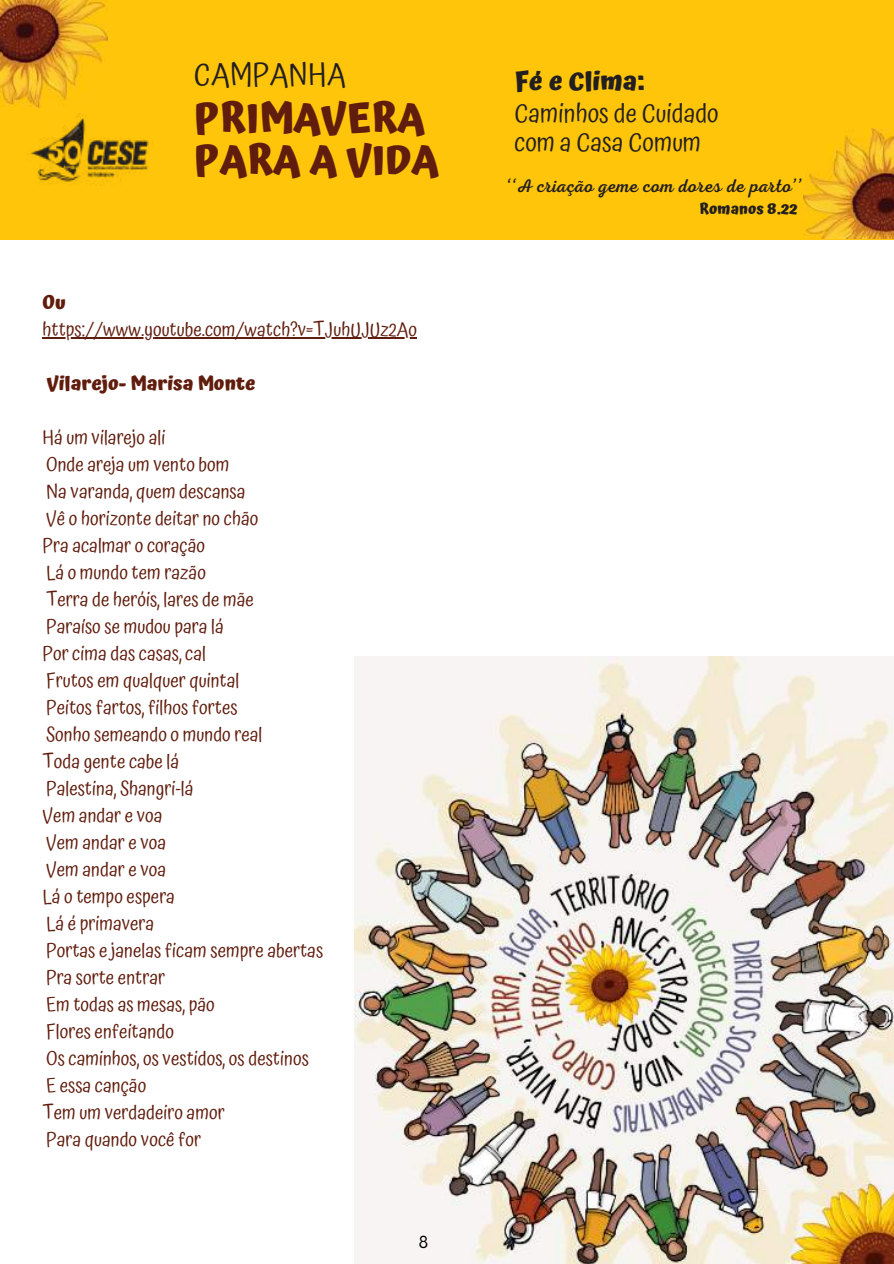
<style>
.page{position:relative;width:894px;height:1264px;background:#fff}
.page>*{position:absolute;margin:0;border:0;box-sizing:border-box;transform-origin:0 0}
.t1{font:700 40.65px/42.5px "Atma";letter-spacing:.005em;color:#601d0d}
.t2{font:30.9px "Atma";color:#231f20}
.t3{font:25.8px/29.2px "Atma";color:#231f20}
.t4{font:700 25.8px "Atma";color:#231f20}
.t5{font:19.35px/27px "Atma";color:#601d0d}
.t6{font:700 19.35px "Atma";color:#601d0d}
.t7{font:18.6px "Nexa Script";letter-spacing:.015em;color:#231f20}
.t8{font:17.85px "Glacial Indifference";color:#000}
.t9{font:700 15px "Atma";letter-spacing:.005em;color:#231f20}
</style>
<div class="page">
<div style="left:0;top:0;width:893px;height:239px;background:#ffc50a"></div>
<img style="left:0;top:0;width:108px;height:108px">
<img style="left:803px;top:129px;width:90px;height:109px">
<img style="left:26px;top:113px;width:126px;height:72px">
<hr style="left:42px;top:337px;width:375px;height:1px;background:#601d0d">
<img style="left:354px;top:656px;width:539px;height:607px">
<h2 class="t2" style="left:194px;top:57px;width:153px">CAMPANHA</h2>
<h3 class="t4" style="left:514px;top:66px;width:131px">Fé e Clima:</h3>
<h3 class="t3" style="left:514px;top:99px;width:206px">Caminhos de Cuidado com a Casa Comum</h3>
<h1 class="t1" style="left:194px;top:96px;width:246px">PRIMAVERA<br>PARA A VIDA</h1>
<p class="t7" style="left:506px;top:175px;width:297px">‘‘A criação geme com dores de parto’’</p>
<p class="t6" style="left:42px;top:291px;width:25px">Ou</p>
<p class="t5" style="left:42px;top:315px;width:376px">https://www.youtube.com/watch?v=TJuhUJUz2Ao</p>
<p class="t6" style="left:47px;top:372px;width:210px">Vilarejo- Marisa Monte</p>
<p class="t5" style="left:42px;top:423px;width:282px">Há um vilarejo ali<br>Onde areja um vento bom<br>Na varanda, quem descansa<br>Vê o horizonte deitar no chão<br>Pra acalmar o coração<br>Lá o mundo tem razão<br>Terra de heróis, lares de mãe<br>Paraíso se mudou para lá<br>Por cima das casas, cal<br>Frutos em qualquer quintal<br>Peitos fartos, filhos fortes<br>Sonho semeando o mundo real<br>Toda gente cabe lá<br>Palestina, Shangri-lá<br>Vem andar e voa<br>Vem andar e voa<br>Vem andar e voa<br>Lá o tempo espera<br>Lá é primavera<br>Portas e janelas ficam sempre abertas<br>Pra sorte entrar<br>Em todas as mesas, pão<br>Flores enfeitando<br>Os caminhos, os vestidos, os destinos<br>E essa canção<br>Tem um verdadeiro amor<br>Para quando você for</p>
<p class="t8" style="left:418px;top:1230px;width:11px">8</p>
<p class="t9" style="left:699px;top:200px;width:100px">Romanos 8.22</p>
</div>
